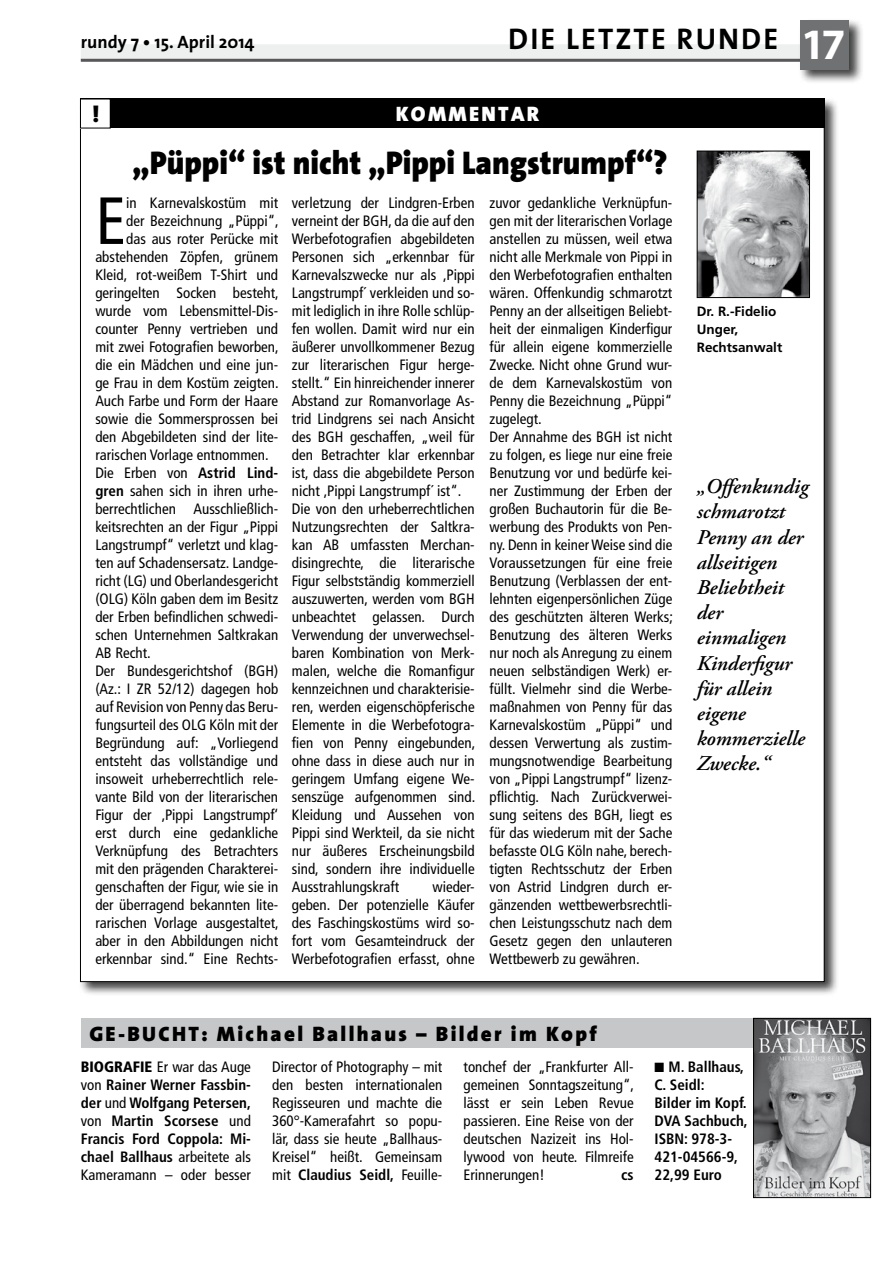
<style>
.page{position:relative;width:893px;height:1263px;background:#fff}
.page>*{position:absolute;margin:0;border:0;box-sizing:border-box;transform-origin:0 0}
.t1{font:condensed 66.6px "Frutiger";color:#000}
.t2{font:900 33px "The Sans";color:#000;scale:.95 1}
.t3{font:700 30px "The Sans";letter-spacing:.07em;color:#000}
.t4{font:900 22.5px "The Sans";color:#000}
.t5{font:italic 600 21px/25.2px "Adobe Garamond Pro";color:#000}
.t6{font:900 21px "The Sans";letter-spacing:.11em;color:#000}
.t7{font:900 21px "The Sans";letter-spacing:.11em;color:#fff}
.t8{font:700 18px "The Sans";color:#000}
.t9{font:condensed 15px/18px "Frutiger";color:#000;text-align:justify}
.t10{font:700 condensed 15px/18px "Frutiger";color:#000}
.t11{font:700 13.5px/18px "Frutiger";color:#000}
.s1{font-family:"Myriad";font-size:43.5px;color:#fff}
.s2{font-weight:700}
.s3{font-weight:900}
.s4{font-weight:400}
</style>
<div class="page">
<div style="left:81px;top:44px;width:728px;height:15px;background:#eeefef"></div>
<hr style="left:81px;top:59px;width:728px;height:3px;background:#58585a">
<div style="left:798px;top:18px;width:66px;height:66px;background:#000;opacity:.75"></div>
<div style="left:800px;top:20px;width:49px;height:49px;background:#707172"></div>
<div style="left:81px;top:1018px;width:744px;height:30px;background:#c6c7c8"></div>
<img style="left:755px;top:1020px;width:114px;height:176px">
<div style="left:753px;top:1018px;width:118px;height:180px;border:1px solid #000"></div>
<div style="left:78px;top:97px;width:761px;height:899px;background:#000;opacity:.75"></div>
<div style="left:80px;top:99px;width:744px;height:882px;background:#fff"></div>
<img style="left:699px;top:153px;width:109px;height:143px">
<div style="left:697px;top:151px;width:113px;height:147px;border:1px solid #000"></div>
<div style="left:80px;top:98px;width:744px;height:30px;background:#000"></div>
<div style="left:80px;top:99px;width:30px;height:29px;background:#fff"></div>
<div style="left:80px;top:99px;width:31px;height:29px;border:1px solid #000"></div>
<p class="t8" style="left:81px;top:31px;width:175px">rundy 7 • 15. April 2014</p>
<h3 class="t3" style="left:508px;top:19px;width:339px">DIE LETZTE RUNDE <span class="s1">17</span></h3>
<h3 class="t4" style="left:92px;top:100px;width:8px">!</h3>
<h3 class="t7" style="left:396px;top:100px;width:145px">KOMMENTAR</h3>
<h2 class="t2" style="left:132px;top:141px;width:565px">„Püppi“ ist nicht „Pippi Langstrumpf“?</h2>
<h1 class="t1" style="left:95px;top:182px;width:32px">E</h1>
<p class="t9" style="left:126px;top:194px;width:154px">in Karnevalskostüm mit</p>
<p class="t9" style="left:126px;top:212px;width:154px">der Bezeichnung „Püppi“,</p>
<p class="t9" style="left:126px;top:230px;width:153px">das aus roter Perücke mit</p>
<p class="t9" style="left:95px;top:248px;width:184px">abstehenden Zöpfen, grünem</p>
<p class="t9" style="left:95px;top:266px;width:184px">Kleid, rot-weißem T-Shirt und</p>
<p class="t9" style="left:95px;top:284px;width:185px">geringelten Socken besteht,</p>
<p class="t9" style="left:95px;top:302px;width:184px">wurde vom Lebensmittel-Dis-</p>
<p class="t9" style="left:95px;top:320px;width:184px">counter Penny vertrieben und</p>
<p class="t9" style="left:95px;top:338px;width:185px">mit zwei Fotografien beworben,</p>
<p class="t9" style="left:95px;top:356px;width:184px">die ein Mädchen und eine jun-</p>
<p class="t9" style="left:95px;top:374px;width:185px">ge Frau in dem Kostüm zeigten.</p>
<p class="t9" style="left:95px;top:392px;width:184px">Auch Farbe und Form der Haare</p>
<p class="t9" style="left:95px;top:410px;width:184px">sowie die Sommersprossen bei</p>
<p class="t9" style="left:95px;top:428px;width:184px">den Abgebildeten sind der lite-</p>
<p class="t9" style="left:95px;top:446px;width:175px">rarischen Vorlage entnommen.</p>
<p class="t9" style="left:95px;top:464px;width:184px">Die Erben von <span class="s2">Astrid Lind-</span></p>
<p class="t9" style="left:95px;top:482px;width:184px"><span class="s2">gren</span> sahen sich in ihren urhe-</p>
<p class="t9" style="left:95px;top:500px;width:184px">berrechtlichen Ausschließlich-</p>
<p class="t9" style="left:95px;top:518px;width:184px">keitsrechten an der Figur „Pippi</p>
<p class="t9" style="left:95px;top:536px;width:184px">Langstrumpf“ verletzt und klag-</p>
<p class="t9" style="left:95px;top:554px;width:184px">ten auf Schadensersatz. Landge-</p>
<p class="t9" style="left:95px;top:572px;width:184px">richt (LG) und Oberlandesgericht</p>
<p class="t9" style="left:95px;top:590px;width:184px">(OLG) Köln gaben dem im Besitz</p>
<p class="t9" style="left:95px;top:608px;width:184px">der Erben befindlichen schwedi-</p>
<p class="t9" style="left:95px;top:626px;width:184px">schen Unternehmen Saltkrakan</p>
<p class="t9" style="left:95px;top:644px;width:57px">AB Recht.</p>
<p class="t9" style="left:95px;top:662px;width:184px">Der Bundesgerichtshof (BGH)</p>
<p class="t9" style="left:95px;top:680px;width:184px">(Az.: I ZR 52/12) dagegen hob</p>
<p class="t9" style="left:95px;top:698px;width:184px">auf Revision von Penny das Beru-</p>
<p class="t9" style="left:95px;top:716px;width:184px">fungsurteil des OLG Köln mit der</p>
<p class="t9" style="left:95px;top:734px;width:184px">Begründung auf: „Vorliegend</p>
<p class="t9" style="left:95px;top:752px;width:184px">entsteht das vollständige und</p>
<p class="t9" style="left:95px;top:770px;width:184px">insoweit urheberrechtlich rele-</p>
<p class="t9" style="left:95px;top:788px;width:184px">vante Bild von der literarischen</p>
<p class="t9" style="left:95px;top:806px;width:184px">Figur der ‚Pippi Langstrumpf‘</p>
<p class="t9" style="left:95px;top:824px;width:184px">erst durch eine gedankliche</p>
<p class="t9" style="left:95px;top:842px;width:184px">Verknüpfung des Betrachters</p>
<p class="t9" style="left:95px;top:860px;width:184px">mit den prägenden Charakterei-</p>
<p class="t9" style="left:95px;top:878px;width:184px">genschaften der Figur, wie sie in</p>
<p class="t9" style="left:95px;top:896px;width:184px">der überragend bekannten lite-</p>
<p class="t9" style="left:95px;top:914px;width:185px">rarischen Vorlage ausgestaltet,</p>
<p class="t9" style="left:95px;top:932px;width:184px">aber in den Abbildungen nicht</p>
<p class="t9" style="left:95px;top:950px;width:184px">erkennbar sind.“ Eine Rechts-</p>
<p class="t9" style="left:292px;top:194px;width:185px;text-align:left">verletzung der Lindgren-Erben verneint der BGH, da die auf den<br>Werbefotografien abgebildeten<br>Personen sich „erkennbar für<br>Karnevalszwecke nur als ‚Pippi<br>Langstrumpf´ verkleiden und so&shy;mit lediglich in ihre Rolle schlüp&shy;fen wollen. Damit wird nur ein äußerer unvollkommener Bezug zur literarischen Figur herge&shy;stellt.“ Ein hinreichender innerer<br>Abstand zur Romanvorlage As&shy;trid Lindgrens sei nach Ansicht des BGH geschaffen, „weil für den Betrachter klar erkennbar ist, dass die abgebildete Person nicht ‚Pippi Langstrumpf´ ist“.<br>Die von den urheberrechtlichen<br>Nutzungsrechten der Saltkra&shy;kan AB umfassten Merchan&shy;disingrechte, die literarische<br>Figur selbstständig kommerziell auszuwerten, werden vom BGH unbeachtet gelassen. Durch<br>Verwendung der unverwechsel&shy;baren Kombination von Merk&shy;malen, welche die Romanfigur kennzeichnen und charakterisie&shy;ren, werden eigenschöpferische<br>Elemente in die Werbefotogra&shy;fien von Penny eingebunden, ohne dass in diese auch nur in geringem Umfang eigene We&shy;senszüge aufgenommen sind.<br>Kleidung und Aussehen von<br>Pippi sind Werkteil, da sie nicht nur äußeres Erscheinungsbild sind, sondern ihre individuelle<br>Ausstrahlungskraft</p>
<p class="t9" style="left:292px;top:878px;width:184px;text-indent:140px">wieder&shy;geben. Der potenzielle Käufer des Faschingskostüms wird so&shy;fort vom Gesamteindruck der Werbefotografien erfasst, ohne</p>
<p class="t9" style="left:490px;top:194px;width:185px;text-align:left">zuvor gedankliche Verknüpfun&shy;gen mit der literarischen Vorlage anstellen zu müssen, weil etwa nicht alle Merkmale von Pippi in den Werbefotografien enthalten wären. Offenkundig schmarotzt<br>Penny an der allseitigen Beliebt&shy;heit der einmaligen Kinderfigur für allein eigene kommerzielle<br>Zwecke. Nicht ohne Grund wur&shy;de dem Karnevalskostüm von<br>Penny die Bezeichnung „Püppi“ zugelegt.<br>Der Annahme des BGH ist nicht zu folgen, es liege nur eine freie<br>Benutzung vor und bedürfe kei&shy;ner Zustimmung der Erben der großen Buchautorin für die Be&shy;werbung des Produkts von Pen&shy;ny. Denn in keiner Weise sind die<br>Voraussetzungen für eine freie<br>Benutzung (Verblassen der ent&shy;lehnten eigenpersönlichen Züge des geschützten älteren Werks;<br>Benutzung des älteren Werks nur noch als Anregung zu einem neuen selbständigen Werk) er&shy;füllt. Vielmehr sind die Werbe&shy;maßnahmen von Penny für das<br>Karnevalskostüm „Püppi“ und dessen Verwertung als zustim&shy;mungsnotwendige Bearbeitung von „Pippi Langstrumpf“ lizenz&shy;pflichtig. Nach Zurückverwei&shy;sung seitens des BGH, liegt es für das wiederum mit der Sache befasste OLG Köln nahe, berech&shy;tigten Rechtsschutz der Erben von Astrid Lindgren durch er&shy;gänzenden wettbewerbsrechtli&shy;chen Leistungsschutz nach dem<br>Gesetz gegen den unlauteren<br>Wettbewerb zu gewähren.</p>
<p class="t11" style="left:697px;top:302px;width:87px">Dr. R.-Fidelio<br>Unger,<br>Rechtsanwalt</p>
<h3 class="t5" style="left:697px;top:475px;width:113px">„Offenkundig schmarotzt<br>Penny an der allseitigen<br>Beliebtheit der einmaligen<br>Kinderfigur für allein eigene kommerzielle<br>Zwecke.“</h3>
<h3 class="t6" style="left:89px;top:1020px;width:509px">GE-BUCHT: Michael Ballhaus – Bilder im Kopf</h3>
<p class="t10" style="left:81px;top:1058px;width:172px;text-align:justify"><span class="s3">BIOGRAFIE</span> <span class="s4">Er war das Auge von</span> Rainer Werner Fassbin&shy;der <span class="s4">und</span> Wolfgang Petersen, <span class="s4">von</span> Martin Scorsese <span class="s4">und </span>Francis Ford Coppola: Mi&shy;chael Ballhaus <span class="s4">arbeitete als Kameramann – oder besser</span></p>
<p class="t9" style="left:464px;top:1058px;width:172px">tonchef der „Frankfurter All&shy;gemeinen Sonntagszeitung“, lässt er sein Leben Revue passieren. Eine Reise von der deutschen Nazizeit ins Hol&shy;lywood von heute. Filmreife Erinnerungen!</p>
<p class="t9" style="left:272px;top:1058px;width:172px">Director of Photography – mit den besten internationalen Regisseuren und machte die 360°-Kamerafahrt so popu&shy;lär, dass sie heute „Ballhaus-Kreisel“ heißt. Gemeinsam mit <span class="s2">Claudius Seidl,</span> Feuille-</p>
<p class="t10" style="left:621px;top:1166px;width:14px">cs</p>
<p class="t10" style="left:654px;top:1058px;width:95px;text-indent:14px">M. Ballhaus,<br>C. Seidl:<br>Bilder im Kopf.<br>DVA Sachbuch,<br>ISBN: 978-3-<br>421-04566-9,<br>22,99 Euro</p>
</div>
